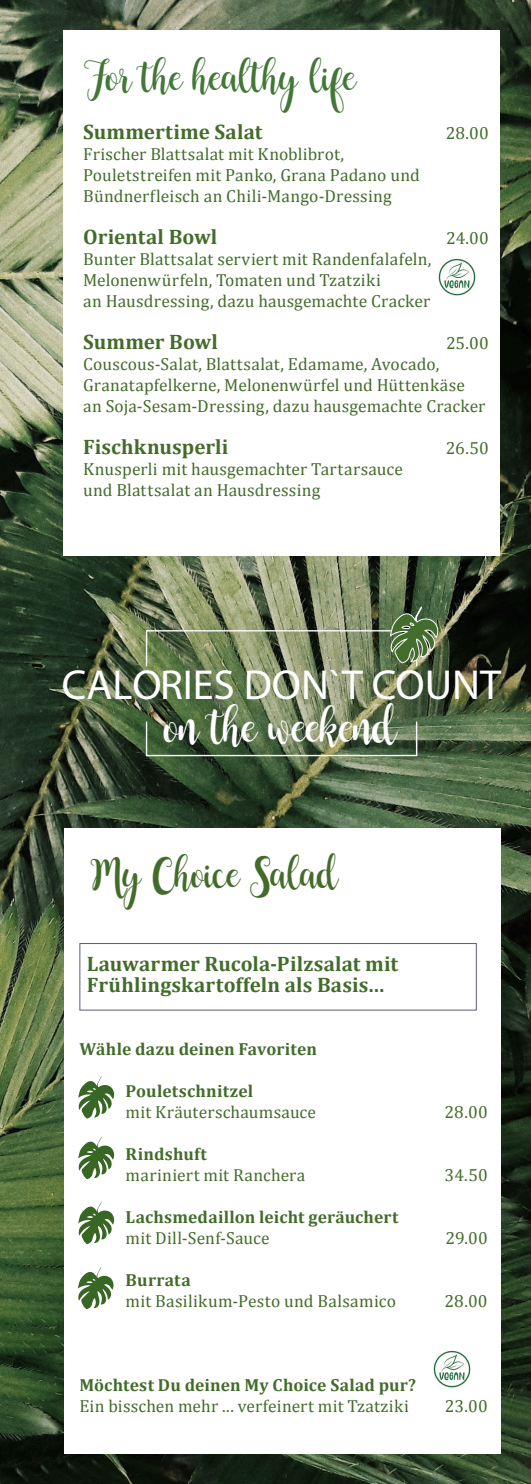
<style>
.page{position:relative;width:531px;height:1484px;background:#fff}
.page>*{position:absolute;margin:0;border:0;box-sizing:border-box;transform-origin:0 0}
.t1{font:42px "Myriad Pro";color:#fff}
.t2{font:40.07px "Buttercup Sample";color:#fff}
.Titel{font:35px "Buttercup Sample";letter-spacing:.01em;color:#437737}
.Beschrieb{font:35px "Buttercup Sample";letter-spacing:.015em;color:#436c2b}
.Beschrieb-2{font:700 21px "Cambria";letter-spacing:.005em;color:#436c2b}
.Titel-2{font:700 21px "Cambria";color:#436c2b}
.Beschrieb-3{font:17.5px/21px "Cambria";letter-spacing:.01em;color:#436c2b}
.Beschrieb-4{font:700 17.5px "Cambria";letter-spacing:.01em;color:#436c2b}
.Titel-3{font:17.5px "Cambria";letter-spacing:.01em;color:#436c2b}
.Titel-4{font:700 17.5px "Cambria";letter-spacing:.015em;color:#436c2b}
</style>
<div class="page">
<img style="left:0;top:0;width:531px;height:1483px">
<div style="left:63px;top:30px;width:437px;height:525px;background:#fff"></div>
<div style="left:64px;top:827px;width:437px;height:625px;background:#fff"></div>
<img style="left:438px;top:258px;width:37px;height:38px">
<img style="left:433px;top:1350px;width:37px;height:38px">
<div style="left:79px;top:943px;width:398px;height:67px;border:1px solid #5d5a79"></div>
<svg style="left:78px;top:1076px;width:37px;height:42px"></svg>
<svg style="left:78px;top:1136px;width:37px;height:43px"></svg>
<svg style="left:78px;top:1201px;width:37px;height:43px"></svg>
<svg style="left:78px;top:1267px;width:36px;height:42px"></svg>
<svg style="left:145px;top:629px;width:273px;height:128px"></svg>
<svg style="left:390px;top:606px;width:49px;height:57px"></svg>
<p class="Titel" style="left:83px;top:59px;width:273px">For the healthy life</p>
<p class="Beschrieb-2" style="left:83px;top:119px;width:181px">Summertime Salat</p>
<p class="Beschrieb-3" style="left:446px;top:123px;width:45px">28.00</p>
<p class="Beschrieb-3" style="left:83px;top:144px;width:262px">Frischer Blattsalat mit Knoblibrot,</p>
<p class="Beschrieb-3" style="left:83px;top:165px;width:338px">Pouletstreifen mit Panko, Grana Padano und</p>
<p class="Beschrieb-3" style="left:83px;top:186px;width:310px">Bündnerfleisch an Chili-Mango-Dressing</p>
<p class="Beschrieb-2" style="left:83px;top:224px;width:136px">Oriental Bowl</p>
<p class="Beschrieb-3" style="left:446px;top:228px;width:44px">24.00</p>
<p class="Beschrieb-3" style="left:83px;top:249px;width:350px">Bunter Blattsalat serviert mit Randenfalafeln,</p>
<p class="Beschrieb-3" style="left:83px;top:270px;width:299px">Melonenwürfeln, Tomaten und Tzatziki</p>
<p class="Beschrieb-3" style="left:83px;top:291px;width:349px">an Hausdressing, dazu hausgemachte Cracker</p>
<p class="Titel-2" style="left:83px;top:329px;width:136px">Summer Bowl</p>
<p class="Titel-3" style="left:446px;top:332px;width:44px">25.00</p>
<p class="Beschrieb-3" style="left:83px;top:354px;width:404px">Couscous-Salat, Blattsalat, Edamame, Avocado,<br>Granatapfelkerne, Melonenwürfel und Hüttenkäse an Soja-Sesam-Dressing, dazu hausgemachte Cracker</p>
<p class="Beschrieb-2" style="left:83px;top:434px;width:147px">Fischknusperli</p>
<p class="Beschrieb-3" style="left:446px;top:438px;width:45px">26.50</p>
<p class="Beschrieb-3" style="left:83px;top:459px;width:321px">Knusperli mit hausgemachter Tartarsauce und Blattsalat an Hausdressing</p>
<h1 class="t1" style="left:62px;top:658px;width:441px">CALORIES DON`T COUNT</h1>
<h2 class="t2" style="left:164px;top:706px;width:233px">on the weekend</h2>
<p class="Beschrieb" style="left:92px;top:856px;width:246px">My Choice Salad</p>
<p class="Beschrieb-2" style="left:87px;top:951px;width:313px">Lauwarmer Rucola-Pilzsalat mit</p>
<p class="Beschrieb-2" style="left:87px;top:972px;width:299px">Frühlingskartoffeln als Basis...</p>
<p class="Beschrieb-4" style="left:79px;top:1038px;width:239px">Wähle dazu deinen Favoriten</p>
<p class="Beschrieb-4" style="left:126px;top:1080px;width:129px">Pouletschnitzel</p>
<p class="Beschrieb-3" style="left:126px;top:1101px;width:192px">mit Kräuterschaumsauce</p>
<p class="Beschrieb-3" style="left:444px;top:1101px;width:45px">28.00</p>
<p class="Titel-4" style="left:126px;top:1143px;width:83px">Rindshuft</p>
<p class="Titel-3" style="left:126px;top:1164px;width:181px">mariniert mit Ranchera</p>
<p class="Titel-3" style="left:444px;top:1164px;width:45px">34.50</p>
<p class="Beschrieb-4" style="left:126px;top:1206px;width:274px">Lachsmedaillon leicht geräuchert</p>
<p class="Beschrieb-3" style="left:126px;top:1227px;width:145px">mit Dill-Senf-Sauce</p>
<p class="Beschrieb-3" style="left:445px;top:1227px;width:44px">29.00</p>
<p class="Beschrieb-4" style="left:126px;top:1269px;width:67px">Burrata</p>
<p class="Beschrieb-3" style="left:126px;top:1290px;width:272px">mit Basilikum-Pesto und Balsamico</p>
<p class="Beschrieb-3" style="left:444px;top:1290px;width:45px">28.00</p>
<p class="Beschrieb-4" style="left:79px;top:1374px;width:338px">Möchtest Du deinen My Choice Salad pur?</p>
<p class="Beschrieb-3" style="left:79px;top:1395px;width:331px">Ein bisschen mehr ... verfeinert mit Tzatziki</p>
<p class="Beschrieb-3" style="left:445px;top:1395px;width:44px">23.00</p>
</div>
